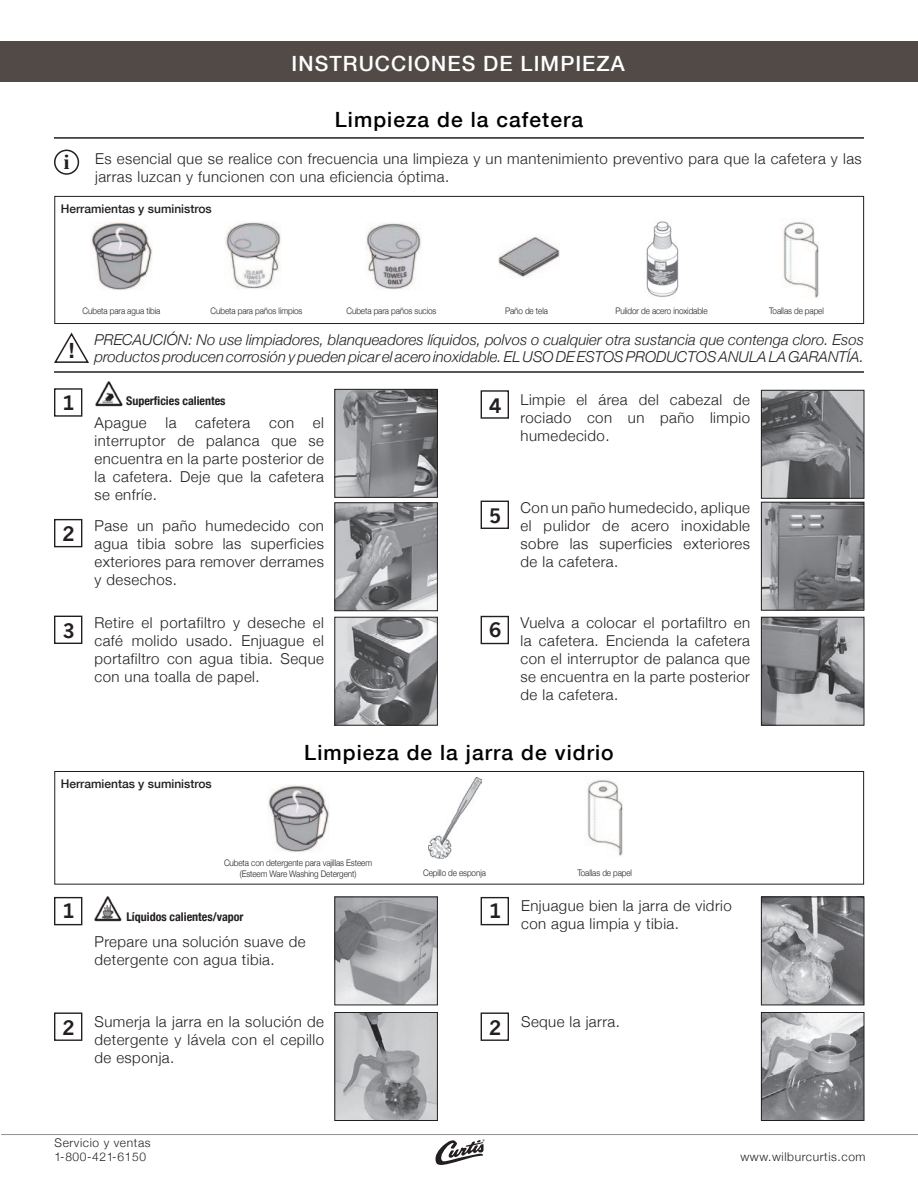
<style>
.page{position:relative;width:918px;height:1188px;background:#fff}
.page>*{position:absolute;margin:0;border:0;box-sizing:border-box;transform-origin:0 0}
.t1{font:500 21px "Helvetica Neue";letter-spacing:.05em;color:#000}
.t2{font:500 21px "Helvetica Neue";letter-spacing:.05em;color:#fff}
.t3{font:700 21px "Times";color:#231f20}
.t4{font:700 21px "Helvetica Neue";color:#231f20}
.t5{font:700 19.5px "News Gothic";color:#231f20}
.t6{font:300 15px/18px "Helvetica Neue";letter-spacing:.03em;color:#231f20;text-align:justify}
.t7{font:italic 300 15px/16.5px "Helvetica Neue";color:#231f20}
.t8{font:300 12px/14.4px "Helvetica Neue";letter-spacing:.05em;color:#231f20}
.t9{font:500 12px "Helvetica Neue";color:#231f20}
.t10{font:700 condensed 12px "Helvetica Neue";color:#231f20}
.t11{font:300 9px/10.8px "Helvetica Neue";letter-spacing:-.01em;color:#231f20;text-align:center;scale:.9 1}
</style>
<div class="page">
<svg style="left:435px;top:1139px;width:50px;height:26px"></svg>
<hr style="left:1px;top:1134px;width:917px;height:1px;background:#939598">
<div style="left:0;top:42px;width:917px;height:40px;background:#524a47"></div>
<div style="left:54px;top:150px;width:25px;height:25px;border:2px solid #231f20;border-radius:50%"></div>
<img style="left:95px;top:381px;width:28px;height:26px">
<img style="left:91px;top:222px;width:62px;height:68px">
<img style="left:499px;top:236px;width:61px;height:42px">
<img style="left:646px;top:221px;width:33px;height:76px">
<img style="left:782px;top:221px;width:37px;height:77px">
<svg style="left:54px;top:332px;width:35px;height:31px"></svg>
<div style="left:54px;top:388px;width:28px;height:29px;border:1px solid #231f20"></div>
<div style="left:54px;top:519px;width:28px;height:28px;border:1px solid #231f20"></div>
<div style="left:54px;top:616px;width:28px;height:28px;border:1px solid #231f20"></div>
<div style="left:481px;top:390px;width:28px;height:29px;border:1px solid #231f20"></div>
<div style="left:481px;top:501px;width:28px;height:28px;border:1px solid #231f20"></div>
<div style="left:481px;top:616px;width:28px;height:28px;border:1px solid #231f20"></div>
<img style="left:337px;top:391px;width:99px;height:104px">
<div style="left:335px;top:389px;width:103px;height:108px;border:1px solid #231f20"></div>
<img style="left:337px;top:505px;width:99px;height:104px">
<div style="left:335px;top:503px;width:103px;height:108px;border:1px solid #231f20"></div>
<img style="left:337px;top:619px;width:99px;height:104px">
<div style="left:335px;top:617px;width:103px;height:108px;border:1px solid #231f20"></div>
<img style="left:763px;top:392px;width:99px;height:104px">
<div style="left:761px;top:390px;width:103px;height:108px;border:1px solid #231f20"></div>
<img style="left:763px;top:504px;width:99px;height:104px">
<div style="left:761px;top:502px;width:103px;height:108px;border:1px solid #231f20"></div>
<img style="left:763px;top:619px;width:99px;height:104px">
<div style="left:761px;top:617px;width:103px;height:108px;border:1px solid #231f20"></div>
<img style="left:225px;top:222px;width:56px;height:67px">
<img style="left:365px;top:223px;width:56px;height:67px">
<hr style="left:54px;top:371px;width:810px;height:2px;background:#231f20">
<div style="left:54px;top:196px;width:810px;height:128px;border:1px solid #231f20"></div>
<hr style="left:54px;top:137px;width:810px;height:2px;background:#231f20">
<img style="left:268px;top:785px;width:61px;height:67px">
<img style="left:586px;top:779px;width:37px;height:77px">
<div style="left:54px;top:771px;width:810px;height:114px;border:1px solid #231f20"></div>
<img style="left:429px;top:778px;width:52px;height:81px">
<img style="left:337px;top:899px;width:99px;height:104px">
<div style="left:335px;top:897px;width:103px;height:108px;border:1px solid #231f20"></div>
<img style="left:337px;top:1014px;width:99px;height:105px">
<div style="left:335px;top:1012px;width:103px;height:109px;border:1px solid #231f20"></div>
<img style="left:763px;top:899px;width:99px;height:104px">
<div style="left:761px;top:897px;width:103px;height:108px;border:1px solid #231f20"></div>
<img style="left:763px;top:1014px;width:99px;height:105px">
<div style="left:761px;top:1012px;width:103px;height:109px;border:1px solid #231f20"></div>
<div style="left:54px;top:897px;width:28px;height:28px;border:1px solid #231f20"></div>
<div style="left:54px;top:1013px;width:28px;height:28px;border:1px solid #231f20"></div>
<img style="left:94px;top:897px;width:28px;height:25px">
<div style="left:481px;top:897px;width:28px;height:28px;border:1px solid #231f20"></div>
<div style="left:481px;top:1013px;width:28px;height:28px;border:1px solid #231f20"></div>
<p class="t2" style="left:292px;top:51px;width:335px">INSTRUCCIONES DE LIMPIEZA</p>
<h1 class="t3" style="left:64px;top:142px;width:7px">i</h1>
<p class="t1" style="left:335px;top:107px;width:250px">Limpieza de la cafetera</p>
<p class="t6" style="left:95px;top:150px;width:768px">Es esencial que se realice con frecuencia una limpieza y un mantenimiento preventivo para que la cafetera y las jarras luzcan y funcionen con una eficiencia óptima.</p>
<p class="t9" style="left:61px;top:202px;width:152px">Herramientas y suministros</p>
<p class="t11" style="left:83px;top:305px;width:88px">Cubeta para agua tibia</p>
<p class="t11" style="left:211px;top:305px;width:104px">Cubeta para paños limpios</p>
<p class="t11" style="left:347px;top:305px;width:101px">Cubeta para paños sucios</p>
<p class="t11" style="left:505px;top:305px;width:49px">Paño de tela</p>
<p class="t11" style="left:615px;top:305px;width:104px">Pulidor de acero inoxidable</p>
<p class="t11" style="left:769px;top:305px;width:62px">Toallas de papel</p>
<h1 class="t4" style="left:69px;top:338px;width:7px">!</h1>
<p class="t7" style="left:94px;top:332px;width:771px">PRECAUCIÓN: No use limpiadores, blanqueadores líquidos, polvos o cualquier otra sustancia que contenga cloro. Esos productos producen corrosión y pueden picar el acero inoxidable. EL USO DE ESTOS PRODUCTOS ANULA LA GARANTÍA.</p>
<h2 class="t5" style="left:63px;top:391px;width:14px">1</h2>
<h2 class="t5" style="left:63px;top:522px;width:14px">2</h2>
<h2 class="t5" style="left:63px;top:619px;width:14px">3</h2>
<p class="t10" style="left:126px;top:394px;width:101px">Superficies calientes</p>
<p class="t6" style="left:94px;top:413px;width:54px">Apague</p>
<p class="t6" style="left:166px;top:413px;width:13px">la</p>
<p class="t6" style="left:94px;top:413px;width:231px;text-indent:101px">cafetera con el interruptor de palanca que se encuentra en la parte posterior de la cafetera. Deje que la cafetera se enfríe.</p>
<p class="t6" style="left:94px;top:516px;width:231px">Pase un paño humedecido con agua tibia sobre las superficies exteriores para remover derrames y desechos.</p>
<p class="t6" style="left:94px;top:613px;width:231px">Retire el portafiltro y deseche el café molido usado. Enjuague el portafiltro con agua tibia. Seque con una toalla de papel.</p>
<h2 class="t5" style="left:489px;top:393px;width:14px">4</h2>
<p class="t6" style="left:521px;top:390px;width:231px">Limpie el área del cabezal de rociado con un paño limpio humedecido.</p>
<h2 class="t5" style="left:489px;top:504px;width:14px">5</h2>
<p class="t6" style="left:521px;top:498px;width:231px">Con un paño humedecido, aplique el pulidor de acero inoxidable sobre las superficies exteriores de la cafetera.</p>
<h2 class="t5" style="left:489px;top:618px;width:14px">6</h2>
<p class="t6" style="left:521px;top:613px;width:231px">Vuelva a colocar el portafiltro en la cafetera. Encienda la cafetera con el interruptor de palanca que se encuentra en la parte posterior de la cafetera.</p>
<p class="t1" style="left:304px;top:740px;width:311px">Limpieza de la jarra de vidrio</p>
<p class="t9" style="left:61px;top:777px;width:152px">Herramientas y suministros</p>
<p class="t11" style="left:224px;top:857px;width:166px">Cubeta con detergente para vajillas Esteem (Esteem Ware Washing Detergent)</p>
<p class="t11" style="left:423px;top:867px;width:71px">Cepillo de esponja</p>
<p class="t11" style="left:577px;top:867px;width:62px">Toallas de papel</p>
<h2 class="t5" style="left:63px;top:899px;width:14px">1</h2>
<h2 class="t5" style="left:63px;top:1015px;width:14px">2</h2>
<p class="t10" style="left:126px;top:910px;width:119px">Líquidos calientes/vapor</p>
<p class="t6" style="left:94px;top:933px;width:213px">Prepare una solución suave de detergente con agua tibia.</p>
<p class="t6" style="left:94px;top:1012px;width:231px">Sumerja la jarra en la solución de detergente y lávela con el cepillo de esponja.</p>
<p class="t8" style="left:55px;top:1135px;width:98px">Servicio y ventas<br>1- 800-421- 6150</p>
<h2 class="t5" style="left:489px;top:899px;width:14px">1</h2>
<p class="t6" style="left:521px;top:897px;width:212px">Enjuague bien la jarra de vidrio con agua limpia y tibia.</p>
<h2 class="t5" style="left:489px;top:1015px;width:14px">2</h2>
<p class="t6" style="left:521px;top:1012px;width:100px">Seque la jarra.</p>
<p class="t8" style="left:740px;top:1150px;width:127px">www.wilburcurtis.com</p>
</div>
